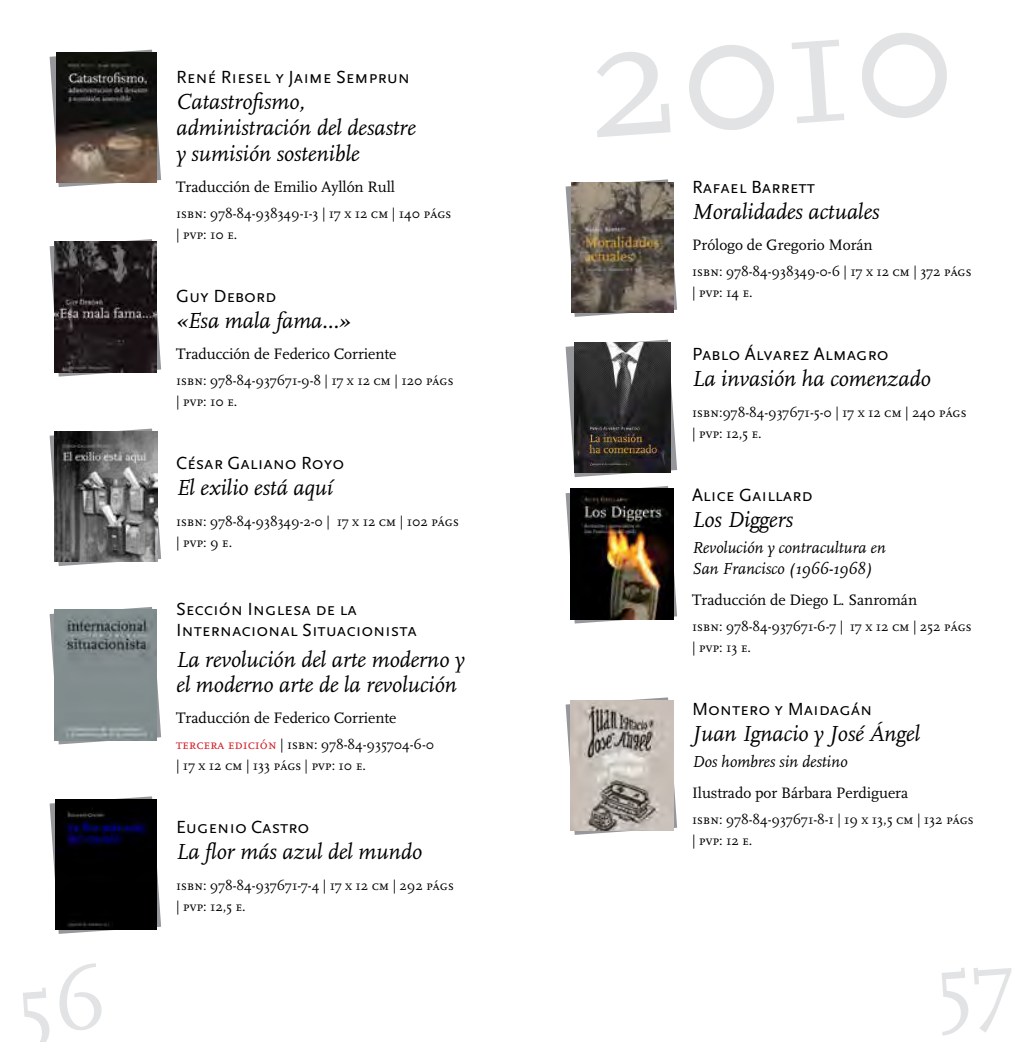
<style>
.page{position:relative;width:1032px;height:1042px;background:#fff}
.page>*{position:absolute;margin:0;border:0;box-sizing:border-box;transform-origin:0 0}
.t1{font:175px "FF Scala";color:#e2e3e4}
.t2{font:italic 22.75px/25.9px "FF Scala";letter-spacing:-.005em;color:#000}
.t3{font:18.38px/21px "Scala Sans Caps";letter-spacing:-.005em;color:#000}
.t4{font:italic 16.62px/21px "FF Scala";letter-spacing:-.005em;color:#000}
.t5{font:15.75px "FF Scala";letter-spacing:-.005em;color:#000}
.t6{font:14px/21px "FF Scala Caps";letter-spacing:-.005em;color:#000}
.s1{color:#d2232a}
</style>
<div class="page">
<svg style="left:50px;top:50px;width:111px;height:137px"></svg>
<img style="left:56px;top:52px;width:101px;height:131px">
<svg style="left:50px;top:239px;width:111px;height:138px"></svg>
<img style="left:55px;top:242px;width:102px;height:130px">
<svg style="left:50px;top:428px;width:111px;height:138px"></svg>
<img style="left:55px;top:431px;width:102px;height:131px">
<svg style="left:50px;top:607px;width:111px;height:137px"></svg>
<img style="left:55px;top:609px;width:101px;height:131px">
<svg style="left:50px;top:796px;width:111px;height:138px"></svg>
<img style="left:56px;top:799px;width:101px;height:130px">
<svg style="left:566px;top:179px;width:111px;height:138px"></svg>
<img style="left:571px;top:182px;width:102px;height:131px">
<svg style="left:566px;top:340px;width:111px;height:137px"></svg>
<img style="left:575px;top:342px;width:95px;height:131px">
<svg style="left:566px;top:486px;width:111px;height:137px"></svg>
<img style="left:571px;top:489px;width:102px;height:130px">
<svg style="left:566px;top:697px;width:111px;height:138px"></svg>
<img style="left:571px;top:700px;width:102px;height:131px">
<h3 class="t3" style="left:176px;top:67px;width:236px">René Riesel y Jaime Semprun</h3>
<h2 class="t2" style="left:176px;top:89px;width:241px">Catastrofismo, administración del desastre y sumisión sostenible</h2>
<p class="t5" style="left:176px;top:178px;width:220px">Traducción de Emilio Ayllón Rull</p>
<p class="t6" style="left:176px;top:203px;width:277px">isbn: 978-84-938349-1-3 | 17 x 12 cm | 140 págs | pvp: 10 e.</p>
<h3 class="t3" style="left:176px;top:286px;width:102px">Guy Debord</h3>
<h2 class="t2" style="left:176px;top:308px;width:176px">«Esa mala fama...»</h2>
<p class="t5" style="left:176px;top:345px;width:222px">Traducción de Federico Corriente</p>
<p class="t6" style="left:176px;top:370px;width:279px">isbn: 978-84-937671-9-8 | 17 x 12 cm | 120 págs | pvp: 10 e.</p>
<h3 class="t3" style="left:176px;top:452px;width:170px">César Galiano Royo</h3>
<h2 class="t2" style="left:176px;top:475px;width:159px">El exilio está aquí</h2>
<p class="t6" style="left:176px;top:511px;width:284px">isbn: 978-84-938349-2-0 | 17 x 12 cm | 102 págs | pvp: 9 e.</p>
<h3 class="t3" style="left:176px;top:598px;width:242px">Sección Inglesa de la<br>Internacional Situacionista</h3>
<h2 class="t2" style="left:176px;top:647px;width:290px">La revolución del arte moderno y el moderno arte de la revolución</h2>
<p class="t5" style="left:176px;top:710px;width:222px">Traducción de Federico Corriente</p>
<p class="t6" style="left:176px;top:734px;width:260px"><span class="s1">tercera edición</span> | isbn: 978-84-935704-6-0 | 17 x 12 cm | 133 págs | pvp: 10 e.</p>
<h3 class="t3" style="left:176px;top:817px;width:135px">Eugenio Castro</h3>
<h2 class="t2" style="left:176px;top:840px;width:247px">La flor más azul del mundo</h2>
<p class="t6" style="left:176px;top:875px;width:279px">isbn: 978-84-937671-7-4 | 17 x 12 cm | 292 págs | pvp: 12,5 e.</p>
<h1 class="t1" style="left:579px;top:-14px;width:373px;rotate:-4deg">2010</h1>
<h3 class="t3" style="left:692px;top:177px;width:124px">Rafael Barrett</h3>
<h2 class="t2" style="left:692px;top:199px;width:189px">Moralidades actuales</h2>
<p class="t5" style="left:692px;top:236px;width:182px">Prólogo de Gregorio Morán</p>
<p class="t6" style="left:692px;top:261px;width:281px">isbn: 978-84-938349-0-6 | 17 x 12 cm | 372 págs | pvp: 14 e.</p>
<h3 class="t3" style="left:692px;top:344px;width:198px">Pablo Álvarez Almagro</h3>
<h2 class="t2" style="left:692px;top:366px;width:240px">La invasión ha comenzado</h2>
<p class="t6" style="left:692px;top:402px;width:276px">isbn:978-84-937671-5-0 | 17 x 12 cm | 240 págs | pvp: 12,5 e.</p>
<h3 class="t3" style="left:692px;top:485px;width:122px">Alice Gaillard</h3>
<h2 class="t2" style="left:692px;top:507px;width:102px">Los Diggers</h2>
<p class="t4" style="left:692px;top:537px;width:195px">Revolución y contracultura en<br>San Francisco (1966-1968)</p>
<p class="t5" style="left:692px;top:591px;width:227px">Traducción de Diego L. Sanromán</p>
<p class="t6" style="left:692px;top:616px;width:281px">isbn: 978-84-937671-6-7 | 17 x 12 cm | 252 págs | pvp: 13 e.</p>
<h3 class="t3" style="left:692px;top:698px;width:182px">Montero y Maidagán</h3>
<h2 class="t2" style="left:692px;top:721px;width:229px">Juan Ignacio y José Ángel</h2>
<p class="t4" style="left:692px;top:751px;width:157px">Dos hombres sin destino</p>
<p class="t5" style="left:692px;top:784px;width:218px">Ilustrado por Bárbara Perdiguera</p>
<p class="t6" style="left:692px;top:809px;width:283px">isbn: 978-84-937671-8-1 | 19 x 13,5 cm | 132 págs | pvp: 12 e.</p>
</div>
